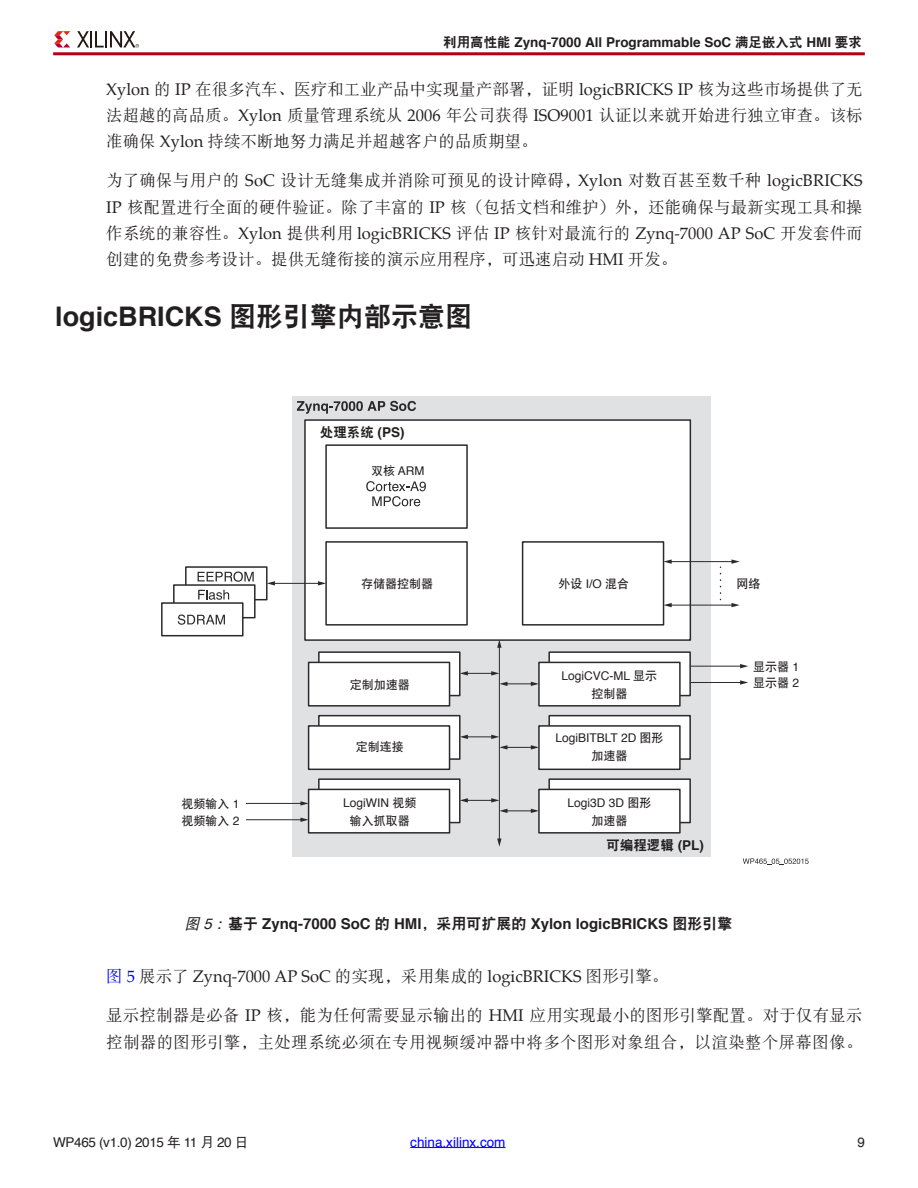
<style>
.page{position:relative;width:918px;height:1188px;background:#fff}
.page>*{position:absolute;margin:0;border:0;box-sizing:border-box;transform-origin:0 0}
.标题1{font:700 27px "Helvetica";color:#231f20}
.内文{font:16.5px/26.2px "DF Song W5";color:#231f20;text-align:justify}
.内文-2{font:16.5px/26.2px "DF Song W5";letter-spacing:.02em;color:#231f20}
.内文-3{font:16.5px "Palatino";color:#231f20}
.图题{font:700 15px "Helvetica";color:#231f20}
.t1{font:700 13.5px "Helvetica";color:#231f20}
.t2{font:13.5px "Helvetica";letter-spacing:-.025em;color:#231f20}
.表文{font:13.5px "DFP Hei W9";color:#231f20}
.t3{font:13.5px "Helvetica";color:#00f}
.表文-2{font:12px "DFP Hei W7";color:#231f20}
.表文-3{font:12px "Helvetica";color:#231f20}
.s1{font-family:"DFP Hei W9";font-weight:400}
.s2{font-family:"Palatino"}
.s3{font-family:"Helvetica";font-weight:700}
.s4{font-family:"Helvetica"}
.s5{font-family:"DFP Hei W7"}
.s6{font-family:"DFP Hei W5";font-weight:400;font-style:italic}
.s7{font-weight:400;font-style:italic}
.s8{font-family:"DF Song W5";color:#00f}
.s9{color:#00f}
.s10{font-family:"DF Song W5"}
.s11{font-family:"DFP Hei W5"}
</style>
<div class="page">
<svg style="left:54px;top:31px;width:16px;height:16px"></svg>
<svg style="left:77px;top:31px;width:62px;height:16px"></svg>
<hr style="left:53px;top:52px;width:812px;height:3px;background:#b50014">
<hr style="left:410px;top:1147px;width:96px;height:1px;background:#00f">
<svg style="left:743px;top:858px;width:66px;height:7px"></svg>
<div style="left:292px;top:396px;width:419px;height:461px;background:#e0e1e3"></div>
<div style="left:305px;top:420px;width:385px;height:220px;background:#fff"></div>
<div style="left:304px;top:419px;width:387px;height:222px;border:2px solid #2b292b"></div>
<svg style="left:297px;top:401px;width:119px;height:13px"></svg>
<div style="left:325px;top:444px;width:143px;height:85px;border:2px solid #2b292b"></div>
<svg style="left:366px;top:481px;width:60px;height:25px"></svg>
<div style="left:325px;top:541px;width:143px;height:85px;border:2px solid #2b292b"></div>
<div style="left:319px;top:652px;width:141px;height:44px;background:#fff"></div>
<div style="left:318px;top:651px;width:143px;height:45px;border:2px solid #2b292b"></div>
<div style="left:185px;top:566px;width:83px;height:34px;border:2px solid #2b292b"></div>
<svg style="left:198px;top:572px;width:56px;height:10px"></svg>
<div style="left:174px;top:585px;width:81px;height:33px;background:#fff"></div>
<div style="left:173px;top:584px;width:83px;height:34px;border:2px solid #2b292b"></div>
<svg style="left:198px;top:590px;width:31px;height:10px"></svg>
<div style="left:162px;top:603px;width:81px;height:33px;background:#fff"></div>
<div style="left:161px;top:602px;width:83px;height:34px;border:2px solid #2b292b"></div>
<svg style="left:178px;top:615px;width:47px;height:10px"></svg>
<div style="left:522px;top:541px;width:142px;height:85px;border:2px solid #2b292b"></div>
<hr style="left:273px;top:583px;width:46px;height:1px;background:#2b292b">
<svg style="left:318px;top:581px;width:8px;height:5px"></svg>
<svg style="left:267px;top:581px;width:8px;height:5px"></svg>
<hr style="left:670px;top:561px;width:63px;height:1px;background:#2b292b">
<svg style="left:732px;top:559px;width:8px;height:5px"></svg>
<svg style="left:664px;top:559px;width:8px;height:5px"></svg>
<hr style="left:670px;top:605px;width:63px;height:1px;background:#2b292b">
<svg style="left:732px;top:603px;width:8px;height:4px"></svg>
<svg style="left:664px;top:603px;width:8px;height:4px"></svg>
<div style="left:309px;top:662px;width:141px;height:44px;background:#fff"></div>
<div style="left:308px;top:662px;width:142px;height:45px;border:2px solid #2b292b"></div>
<svg style="left:460px;top:671px;width:39px;height:5px"></svg>
<div style="left:319px;top:716px;width:141px;height:43px;background:#fff"></div>
<div style="left:318px;top:715px;width:143px;height:45px;border:2px solid #2b292b"></div>
<div style="left:309px;top:726px;width:141px;height:43px;background:#fff"></div>
<div style="left:308px;top:725px;width:142px;height:45px;border:2px solid #2b292b"></div>
<svg style="left:460px;top:735px;width:39px;height:4px"></svg>
<div style="left:319px;top:779px;width:141px;height:44px;background:#fff"></div>
<div style="left:318px;top:778px;width:143px;height:45px;border:2px solid #2b292b"></div>
<div style="left:309px;top:789px;width:141px;height:44px;background:#fff"></div>
<div style="left:308px;top:789px;width:142px;height:45px;border:2px solid #2b292b"></div>
<div style="left:549px;top:652px;width:141px;height:44px;background:#fff"></div>
<div style="left:548px;top:651px;width:143px;height:45px;border:2px solid #2b292b"></div>
<div style="left:539px;top:662px;width:141px;height:44px;background:#fff"></div>
<div style="left:538px;top:662px;width:143px;height:45px;border:2px solid #2b292b"></div>
<div style="left:549px;top:716px;width:141px;height:43px;background:#fff"></div>
<div style="left:548px;top:715px;width:143px;height:45px;border:2px solid #2b292b"></div>
<div style="left:539px;top:726px;width:141px;height:43px;background:#fff"></div>
<div style="left:538px;top:725px;width:143px;height:45px;border:2px solid #2b292b"></div>
<div style="left:549px;top:779px;width:141px;height:44px;background:#fff"></div>
<div style="left:548px;top:778px;width:143px;height:45px;border:2px solid #2b292b"></div>
<div style="left:539px;top:789px;width:141px;height:44px;background:#fff"></div>
<div style="left:538px;top:789px;width:143px;height:45px;border:2px solid #2b292b"></div>
<svg style="left:460px;top:798px;width:39px;height:5px"></svg>
<svg style="left:500px;top:682px;width:39px;height:4px"></svg>
<svg style="left:500px;top:745px;width:39px;height:5px"></svg>
<svg style="left:500px;top:809px;width:39px;height:4px"></svg>
<hr style="left:246px;top:803px;width:56px;height:1px;background:#2b292b">
<svg style="left:300px;top:801px;width:9px;height:5px"></svg>
<hr style="left:246px;top:819px;width:56px;height:1px;background:#2b292b">
<svg style="left:300px;top:818px;width:9px;height:4px"></svg>
<hr style="left:690px;top:666px;width:52px;height:1px;background:#2b292b">
<svg style="left:740px;top:664px;width:8px;height:4px"></svg>
<hr style="left:690px;top:682px;width:52px;height:1px;background:#2b292b">
<svg style="left:740px;top:680px;width:8px;height:5px"></svg>
<hr style="left:499px;top:646px;width:1px;height:194px;background:#2b292b">
<svg style="left:497px;top:839px;width:5px;height:8px"></svg>
<svg style="left:497px;top:640px;width:5px;height:8px"></svg>
<p class="t1" style="left:443px;top:32px;width:420px"><span class="s1">利用高性能</span> Zynq-7000 All Programmable SoC <span class="s1">满足嵌入式</span> HMI <span class="s1">要求</span></p>
<p class="内文" style="left:106px;top:76px;width:758px"><span class="s2">Xylon</span> 的 <span class="s2">IP</span> 在很多汽车、医疗和工业产品中实现量产部署，证明 <span class="s2">logicBRICKS IP</span> 核为这些市场提供了无法超越的高品质。<span class="s2">Xylon</span> 质量管理系统从 <span class="s2">2006</span> 年公司获得 <span class="s2">ISO9001</span> 认证以来就开始进行独立审查。该标准确保 <span class="s2">Xylon</span> 持续不断地努力满足并超越客户的品质期望。</p>
<p class="内文" style="left:106px;top:167px;width:758px">为了确保与用户的 <span class="s2">SoC</span> 设计无缝集成并消除可预见的设计障碍，<span class="s2">Xylon</span> 对数百甚至数千种 <span class="s2">logicBRICKS IP</span> 核配置进行全面的硬件验证。除了丰富的 <span class="s2">IP</span> 核（包括文档和维护）外，还能确保与最新实现工具和操作系统的兼容性。<span class="s2">Xylon</span> 提供利用 <span class="s2">logicBRICKS</span> 评估 <span class="s2">IP</span> 核针对最流行的 <span class="s2">Zynq-7000 AP SoC</span> 开发套件而创建的免费参考设计。提供无缝衔接的演示应用程序，可迅速启动 <span class="s2">HMI</span> 开发。</p>
<p class="标题1" style="left:55px;top:295px;width:419px">logicBRICKS <span class="s1">图形引擎内部示意图</span></p>
<p class="表文" style="left:320px;top:425px;width:86px">处理系统 <span class="s3">(PS)</span></p>
<p class="表文-2" style="left:182px;top:797px;width:60px">视频输入 <span class="s4">1</span></p>
<p class="表文-2" style="left:182px;top:814px;width:60px">视频输入 <span class="s4">2</span></p>
<p class="表文-3" style="left:371px;top:461px;width:55px"><span class="s5">双核</span> ARM</p>
<p class="表文-2" style="left:361px;top:578px;width:73px">存储器控制器</p>
<p class="表文-2" style="left:558px;top:578px;width:72px">外设 <span class="s4">I/O</span> 混合</p>
<p class="表文-2" style="left:350px;top:679px;width:61px">定制加速器</p>
<p class="表文-2" style="left:356px;top:741px;width:49px">定制连接</p>
<p class="表文-3" style="left:343px;top:793px;width:75px">LogiWIN <span class="s5">视频</span></p>
<p class="表文-2" style="left:350px;top:814px;width:61px">输入抓取器</p>
<p class="表文-3" style="left:562px;top:666px;width:97px">LogiCVC-ML <span class="s5">显示</span></p>
<p class="表文-2" style="left:591px;top:688px;width:37px">控制器</p>
<p class="表文-3" style="left:555px;top:729px;width:109px">LogiBITBLT 2D <span class="s5">图形</span></p>
<p class="表文-2" style="left:591px;top:750px;width:37px">加速器</p>
<p class="表文-3" style="left:567px;top:793px;width:86px">Logi3D 3D <span class="s5">图形</span></p>
<p class="表文-2" style="left:591px;top:814px;width:37px">加速器</p>
<p class="表文" style="left:606px;top:839px;width:99px">可编程逻辑 <span class="s3">(PL)</span></p>
<p class="表文-2" style="left:736px;top:578px;width:25px">网络</p>
<p class="表文-2" style="left:753px;top:660px;width:48px">显示器 <span class="s4">1</span></p>
<p class="表文-2" style="left:753px;top:676px;width:48px">显示器 <span class="s4">2</span></p>
<p class="图题" style="left:184px;top:911px;width:549px"><span class="s6">图</span> <span class="s7">5</span><span class="s6">：</span><span class="s1">基于</span> Zynq-7000 SoC <span class="s1">的</span> HMI<span class="s1">，采用可扩展的</span> Xylon logicBRICKS <span class="s1">图形引擎</span></p>
<p class="内文-3" style="left:106px;top:963px;width:564px"><span class="s8">图</span> <span class="s9">5</span> <span class="s10">展示了</span> Zynq-7000 AP SoC <span class="s10">的实现，采用集成的</span> logicBRICKS <span class="s10">图形引擎。</span></p>
<p class="内文-2" style="left:106px;top:1002px;width:758px">显示控制器是必备 <span class="s2">IP</span> 核，能为任何需要显示输出的 <span class="s2">HMI</span> 应用实现最小的图形引擎配置。对于仅有显示控制器的图形引擎，主处理系统必须在专用视频缓冲器中将多个图形对象组合，以渲染整个屏幕图像。</p>
<p class="t2" style="left:53px;top:1131px;width:197px">WP465 (v1.0) 2015 <span class="s11">年</span> 11 <span class="s11">月</span> 20 <span class="s11">日</span></p>
<p class="t2" style="left:857px;top:1131px;width:9px">9</p>
<p class="t3" style="left:410px;top:1131px;width:97px">china.xilinx.com</p>
</div>
